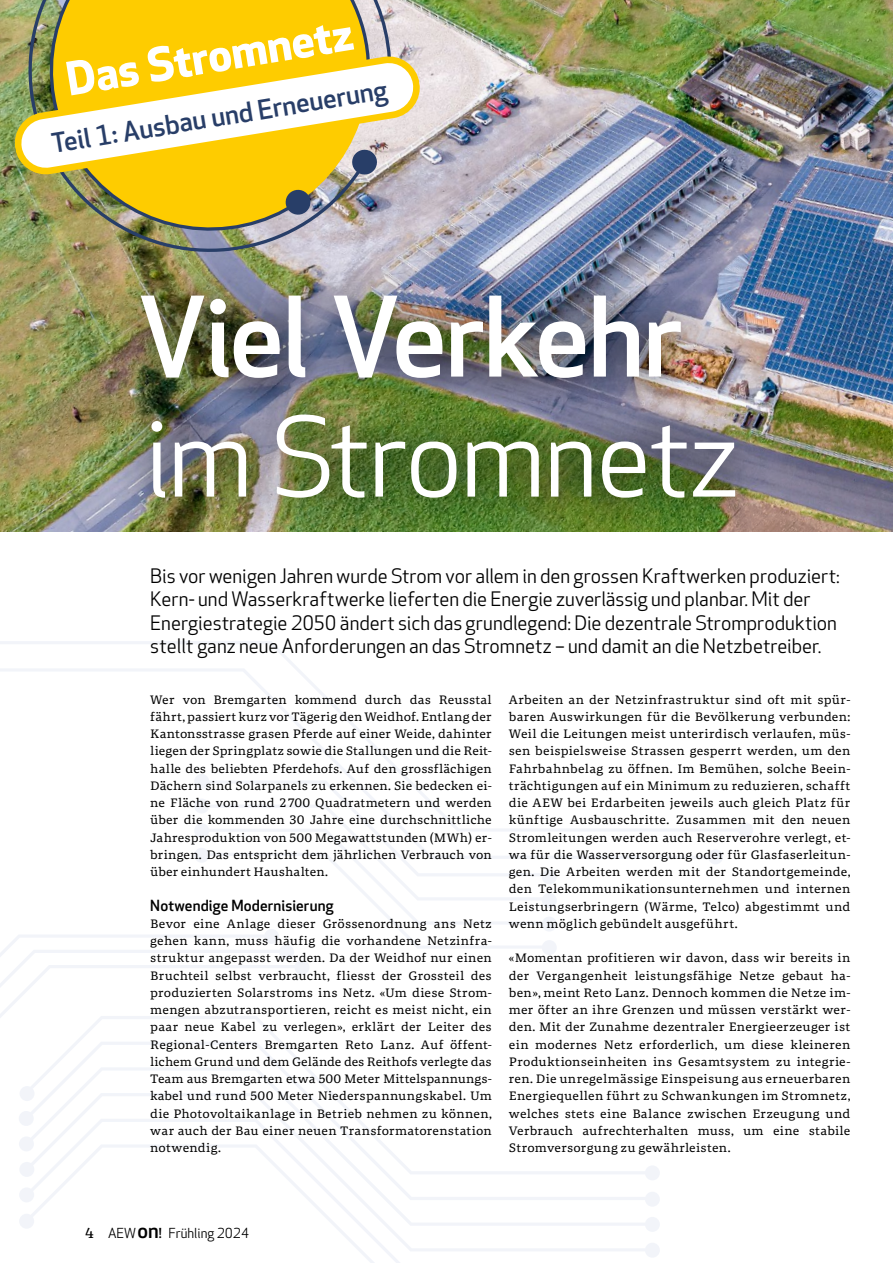
<style>
.page{position:relative;width:893px;height:1263px;background:#fff}
.page>*{position:absolute;margin:0;border:0;box-sizing:border-box;transform-origin:0 0}
.Headline_gross{font:500 108px/120px "Apex New";letter-spacing:-.02em;color:#fff}
.t1{font:700 45.15px "Apex New";color:#fff}
.t2{font:500 26.55px "Apex New";color:#283e68}
.Lead_mittel{font:19.5px/23.4px "Apex New";color:#000}
.Zwischentitel{font:500 15px "Apex New";letter-spacing:.01em;color:#000}
.t3{font:13.5px "Apex New";color:#000}
.Lauftext{font:12px/17.2px "Portada Text";letter-spacing:.015em;color:#000;text-align:justify}
.s1{font-weight:400}
.s2{font-family:"Portada Text";font-size:14.25px}
.s3{font-weight:500;font-size:20.25px}
.s4{font-weight:500}
</style>
<div class="page">
<svg style="left:0;top:641px;width:753px;height:622px"></svg>
<img style="left:0;top:0;width:893px;height:531px">
<div style="left:103px;top:256px;width:670px;height:282px;background:#000;opacity:.45"></div>
<img style="left:5px;top:0;width:395px;height:274px">
<svg style="left:8px;top:50px;width:418px;height:131px"></svg>
<p class="t1" style="left:63px;top:53px;width:291px;rotate:-9deg">Das Stromnetz</p>
<p class="t2" style="left:49px;top:128px;width:341px;rotate:-9deg">Teil 1: Ausbau und Erneuerung</p>
<p class="Headline_gross" style="left:138px;top:281px;width:602px">Viel Verkehr <span class="s1">im Stromnetz</span></p>
<p class="Lead_mittel" style="left:150px;top:565px;width:691px">Bis vor wenigen Jahren wurde Strom vor allem in den grossen Kraftwerken produziert:<br>Kern- und Wasserkraftwerke lieferten die Energie zuverlässig und planbar. Mit der Energiestrategie 2050 ändert sich das grundlegend: Die dezentrale Stromproduktion stellt ganz neue Anforderungen an das Stromnetz – und damit an die Netzbetreiber.</p>
<p class="Lauftext" style="left:150px;top:690px;width:343px">Wer von Bremgarten kommend durch das Reusstal fährt, passiert kurz vor Tägerig den Weidhof. Entlang der Kantonsstrasse grasen Pferde auf einer Weide, dahinter liegen der Springplatz sowie die Stallungen und die Reit&shy;halle des beliebten Pferdehofs. Auf den grossflächigen Dächern sind Solarpanels zu erkennen. Sie bedecken ei&shy;ne Fläche von rund 2 700 Quadratmetern und werden über die kommenden 30 Jahre eine durchschnittliche Jahresproduktion von 500 Megawattstunden (MWh) er&shy;bringen. Das entspricht dem jährlichen Verbrauch von über einhundert Haushalten.</p>
<p class="Zwischentitel" style="left:150px;top:897px;width:185px">Notwendige Modernisierung</p>
<p class="Lauftext" style="left:150px;top:915px;width:343px">Bevor eine Anlage dieser Grössenordnung ans Netz gehen kann, muss häufig die vorhandene Netzinfra&shy;struktur angepasst werden. Da der Weidhof nur einen Bruchteil selbst verbraucht, fliesst der Grossteil des produzierten Solarstroms ins Netz. «Um diese Strom&shy;mengen abzutransportieren, reicht es meist nicht, ein paar neue Kabel zu verlegen», erklärt der Leiter des Regional-Centers Bremgarten Reto Lanz. Auf öffent&shy;lichem Grund und dem Gelände des Reithofs verlegte das Team aus Bremgarten etwa 500 Meter Mittelspannungs&shy;kabel und rund 500 Meter Niederspannungskabel. Um die Photovoltaikanlage in Betrieb nehmen zu können, war auch der Bau einer neuen Transformatorenstation notwendig.</p>
<p class="Lauftext" style="left:509px;top:690px;width:343px">Arbeiten an der Netzinfrastruktur sind oft mit spür&shy;baren Auswirkungen für die Bevölkerung verbunden:<br>Weil die Leitungen meist unterirdisch verlaufen, müs&shy;sen beispielsweise Strassen gesperrt werden, um den Fahrbahnbelag zu öffnen. Im Bemühen, solche Beein&shy;trächtigungen auf ein Minimum zu reduzieren, schafft die AEW bei Erdarbeiten jeweils auch gleich Platz für künftige Ausbauschritte. Zusammen mit den neuen Stromleitungen werden auch Reserverohre verlegt, et&shy;wa für die Wasserversorgung oder für Glasfaserleitun&shy;gen. Die Arbeiten werden mit der Standortgemeinde, den Telekommunikationsunternehmen und internen Leistungserbringern (Wärme, Telco) abgestimmt und wenn möglich gebündelt ausgeführt.</p>
<p class="Lauftext" style="left:509px;top:949px;width:343px">«Momentan profitieren wir davon, dass wir bereits in der Vergangenheit leistungsfähige Netze gebaut ha&shy;ben», meint Reto Lanz. Dennoch kommen die Netze im&shy;mer öfter an ihre Grenzen und müssen verstärkt wer&shy;den. Mit der Zunahme dezentraler Energieerzeuger ist ein modernes Netz erforderlich, um diese kleineren Produktionseinheiten ins Gesamtsystem zu integrie&shy;ren. Die unregelmässige Einspeisung aus erneuerbaren Energiequellen führt zu Schwankungen im Stromnetz, welches stets eine Balance zwischen Erzeugung und Verbrauch aufrechterhalten muss, um eine stabile Stromversorgung zu gewährleisten.</p>
<p class="t3" style="left:85px;top:1226px;width:166px"><span class="s2">4</span> AEW <span class="s3">on</span><span class="s4">!</span> Frühling 2024</p>
</div>
